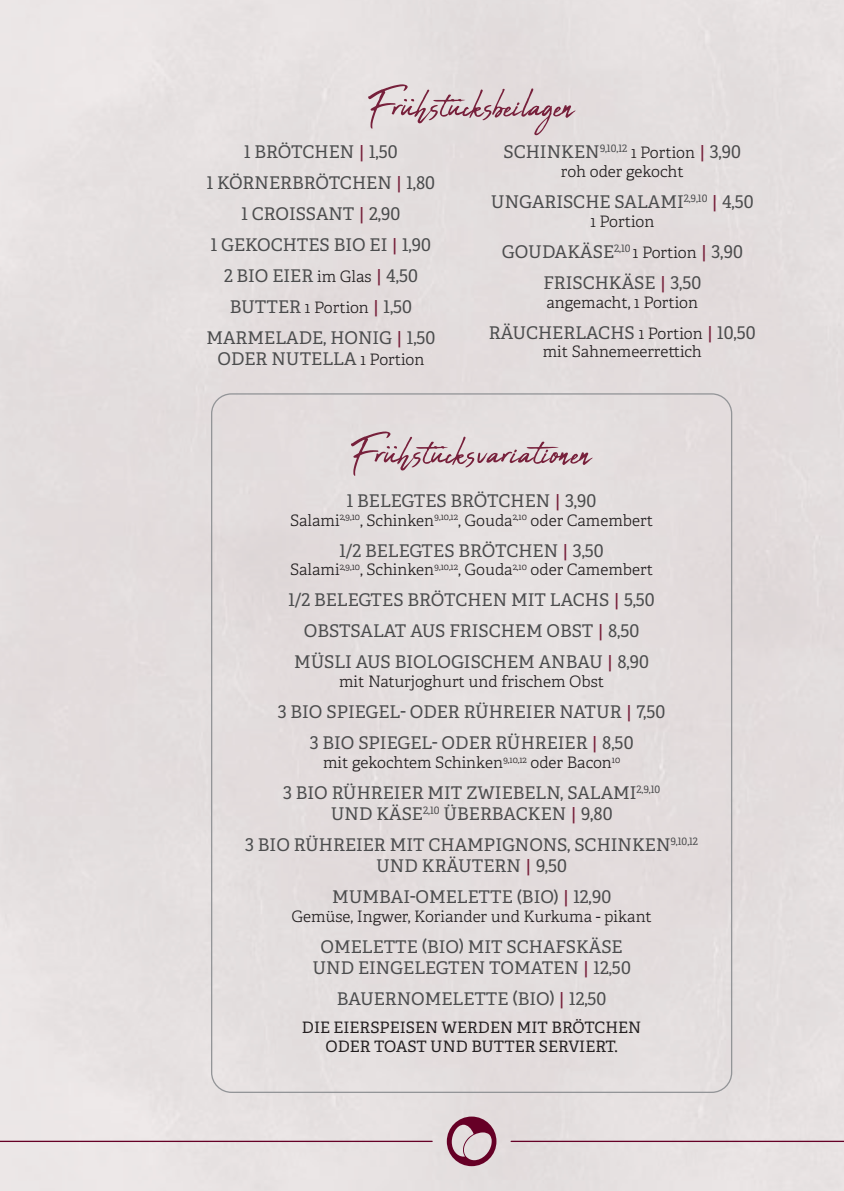
<style>
.page{position:relative;width:844px;height:1191px;background:#fff}
.page>*{position:absolute;margin:0;border:0;box-sizing:border-box;transform-origin:0 0}
.t1{font:50.75px "Abuget";letter-spacing:.01em;color:#77203b}
.t2{font:17.5px/31px "Adelle PE";color:#4b4c4d;text-align:center}
.t3{font:15.75px "Adelle PE Lt";color:#231f20}
.t4{font:15.75px/18.9px "Adelle PE";color:#231f20;text-align:center}
.s1{font-family:"Montserrat";font-weight:500;color:#77203b}
.s2{font-family:"Adelle PE Lt";font-size:15.75px;color:#231f20}
</style>
<div class="page">
<div style="left:0;top:0;width:843px;height:1191px;background:#e3dede"></div>
<hr style="left:0;top:1140px;width:432px;height:2px;background:#660026">
<hr style="left:511px;top:1140px;width:332px;height:2px;background:#660026">
<svg style="left:446px;top:1116px;width:50px;height:50px"></svg>
<h1 class="t1" style="left:369px;top:77px;width:207px">Frühstücksbeilagen</h1>
<p class="t2" style="left:206px;top:136px;width:230px">1 BRÖTCHEN <span class="s1">|</span> 1,50<br>1 KÖRNERBRÖTCHEN <span class="s1">|</span> 1,80<br>1 CROISSANT <span class="s1">|</span> 2,90<br>1 GEKOCHTES BIO EI <span class="s1">|</span> 1,90<br>2 BIO EIER <span class="s2">im Glas</span> <span class="s1">|</span> 4,50<br>BUTTER <span class="s2">1 Portion</span> <span class="s1">|</span> 1,50<br>MARMELADE, HONIG <span class="s1">|</span> 1,50</p>
<p class="t2" style="left:217px;top:342px;width:208px">ODER NUTELLA <span class="s2">1 Portion</span></p>
<p class="t2" style="left:503px;top:136px;width:239px">SCHINKEN<sup>9,10,12</sup> <span class="s2">1 Portion</span> <span class="s1">|</span> 3,90</p>
<p class="t3" style="left:560px;top:160px;width:124px">roh oder gekocht</p>
<p class="t2" style="left:491px;top:185px;width:264px">UNGARISCHE SALAMI<sup>2,9,10</sup> <span class="s1">|</span> 4,50</p>
<p class="t3" style="left:590px;top:210px;width:65px">1 Portion</p>
<p class="t2" style="left:501px;top:235px;width:242px">GOUDAKÄSE<sup>2,10</sup> <span class="s2">1 Portion</span> <span class="s1">|</span> 3,90<br>FRISCHKÄSE <span class="s1">|</span> 3,50</p>
<p class="t3" style="left:546px;top:291px;width:153px">angemacht, 1 Portion</p>
<p class="t2" style="left:489px;top:316px;width:268px">RÄUCHERLACHS <span class="s2">1 Portion</span> <span class="s1">|</span> 10,50</p>
<p class="t3" style="left:542px;top:341px;width:160px">mit Sahnemeerrettich</p>
<h1 class="t1" style="left:352px;top:424px;width:241px">Frühstücksvariationen</h1>
<p class="t2" style="left:347px;top:484px;width:251px">1 BELEGTES BRÖTCHEN <span class="s1">|</span> 3,90</p>
<p class="t3" style="left:290px;top:509px;width:364px">Salami<sup>2,9,10</sup>, Schinken<sup>9,10,12</sup>, Gouda<sup>2,10</sup> oder Camembert</p>
<p class="t2" style="left:339px;top:534px;width:266px">1/2 BELEGTES BRÖTCHEN <span class="s1">|</span> 3,50</p>
<p class="t3" style="left:290px;top:559px;width:364px">Salami<sup>2,9,10</sup>, Schinken<sup>9,10,12</sup>, Gouda<sup>2,10</sup> oder Camembert</p>
<p class="t2" style="left:288px;top:584px;width:368px">1/2 BELEGTES BRÖTCHEN MIT LACHS <span class="s1">|</span> 5,50<br>OBSTSALAT AUS FRISCHEM OBST <span class="s1">|</span> 8,50<br>MÜSLI AUS BIOLOGISCHEM ANBAU <span class="s1">|</span> 8,90</p>
<p class="t3" style="left:339px;top:670px;width:266px">mit Naturjoghurt und frischem Obst</p>
<p class="t2" style="left:278px;top:695px;width:389px">3 BIO SPIEGEL- ODER RÜHREIER NATUR <span class="s1">|</span> 7,50<br>3 BIO SPIEGEL- ODER RÜHREIER <span class="s1">|</span> 8,50</p>
<p class="t3" style="left:323px;top:751px;width:298px">mit gekochtem Schinken<sup>9,10,12</sup> oder Bacon<sup>10</sup></p>
<p class="t2" style="left:283px;top:781px;width:378px;line-height:21px">3 BIO RÜHREIER MIT ZWIEBELN, SALAMI<sup>2,9,10<br></sup>UND KÄSE<sup>2,10</sup> ÜBERBACKEN <span class="s1">|</span> 9,80</p>
<p class="t2" style="left:245px;top:833px;width:454px;line-height:21px">3 BIO RÜHREIER MIT CHAMPIGNONS, SCHINKEN<sup>9,10,12<br></sup>UND KRÄUTERN <span class="s1">|</span> 9,50</p>
<p class="t2" style="left:332px;top:880px;width:280px">MUMBAI-OMELETTE (BIO) <span class="s1">|</span> 12,90</p>
<p class="t3" style="left:291px;top:905px;width:362px">Gemüse, Ingwer, Koriander und Kurkuma - pikant</p>
<p class="t2" style="left:312px;top:935px;width:320px;line-height:21px">OMELETTE (BIO) MIT SCHAFSKÄSE<br>UND EINGELEGTEN TOMATEN <span class="s1">|</span> 12,50</p>
<p class="t2" style="left:337px;top:982px;width:271px">BAUERNOMELETTE (BIO) <span class="s1">|</span> 12,50</p>
<p class="t4" style="left:302px;top:1017px;width:341px">DIE EIERSPEISEN WERDEN MIT BRÖTCHEN<br>ODER TOAST UND BUTTER SERVIERT.</p>
</div>
